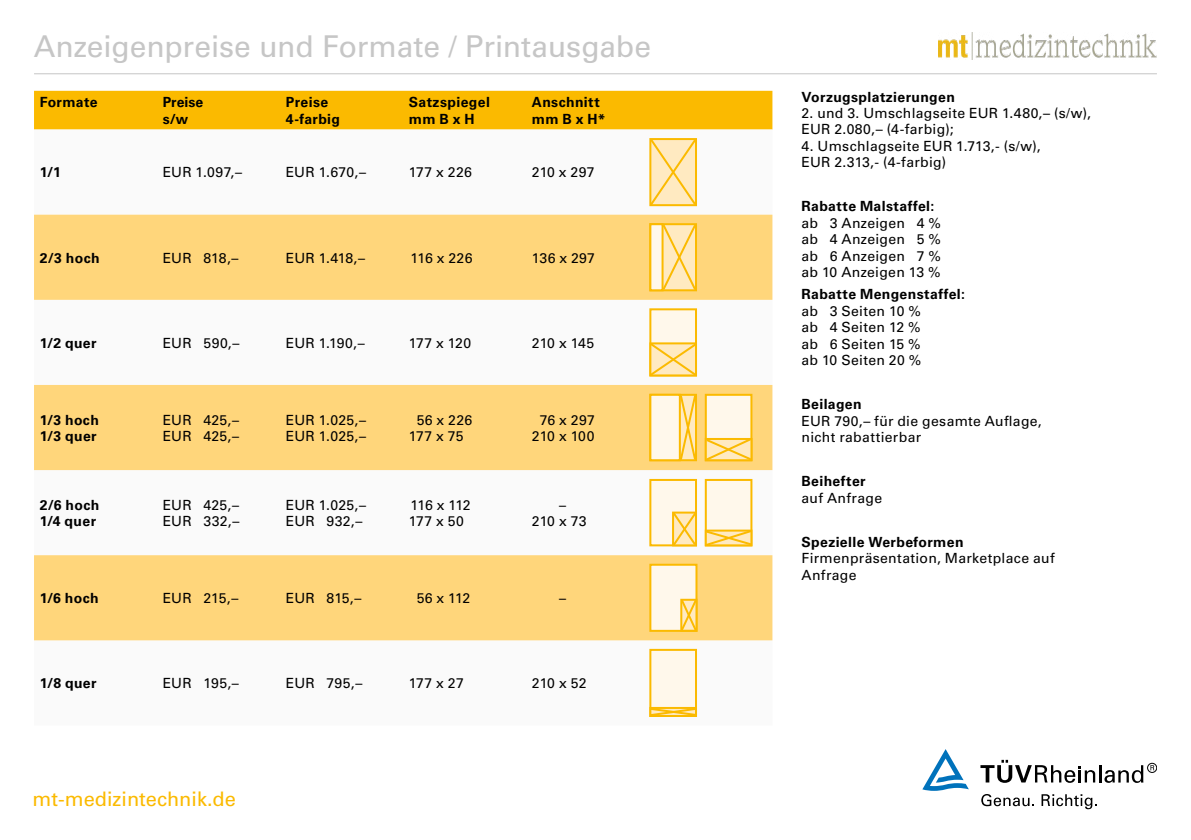
<style>
.page{position:relative;width:1191px;height:840px;background:#fff}
.page>*{position:absolute;margin:0;border:0;box-sizing:border-box;transform-origin:0 0}
.t1{font:500 30px "Univers CE";letter-spacing:-.005em;color:#c6c6c6}
.t2{font:500 20px "Univers CE";color:#fbba00}
.t3{font:500 14px/16.4px "Univers CE";letter-spacing:.02em;color:#000}
.t4{font:700 14px/16.8px "Univers CE";letter-spacing:.025em;color:#000}
.t5{font:500 14px/16.4px "Univers CE";color:#000;text-align:center}
.t6{font:500 14px/16.4px "Univers CE";letter-spacing:-.025em;color:#000}
</style>
<div class="page">
<svg style="left:981px;top:794px;width:53px;height:11px"></svg>
<svg style="left:1041px;top:794px;width:56px;height:14px"></svg>
<svg style="left:980px;top:759px;width:163px;height:23px"></svg>
<div style="left:1147px;top:762px;width:10px;height:10px;border:1px solid #000;border-radius:50%"></div>
<svg style="left:1150px;top:764px;width:4px;height:6px"></svg>
<svg style="left:922px;top:749px;width:47px;height:41px"></svg>
<img style="left:938px;top:33px;width:219px;height:26px">
<hr style="left:34px;top:73px;width:1123px;height:1px;background:#c6c6c6">
<div style="left:34px;top:91px;width:738px;height:38px;background:#fbba00"></div>
<svg style="left:34px;top:214px;width:738px;height:426px;fill:#ffd67b"></svg>
<svg style="left:649px;top:138px;width:48px;height:69px;background:#fddf96"></svg>
<div style="left:649px;top:223px;width:14px;height:68px;background:#fff8eb;border:2px solid #fbba00"></div>
<svg style="left:661px;top:222px;width:37px;height:70px;background:#fddc8b"></svg>
<div style="left:649px;top:308px;width:48px;height:68px;background:#fff8eb;border:2px solid #fbba00"></div>
<svg style="left:648px;top:341px;width:50px;height:36px;background:#fddc8b"></svg>
<div style="left:649px;top:393px;width:32px;height:68px;background:#fff8eb;border:2px solid #fbba00"></div>
<svg style="left:678px;top:392px;width:19px;height:70px"></svg>
<div style="left:705px;top:393px;width:47px;height:68px;background:#fff8eb;border:2px solid #fbba00"></div>
<svg style="left:703px;top:436px;width:50px;height:26px"></svg>
<div style="left:649px;top:478px;width:48px;height:68px;background:#fff8eb;border:2px solid #fbba00"></div>
<svg style="left:671px;top:510px;width:27px;height:37px"></svg>
<div style="left:705px;top:478px;width:47px;height:68px;background:#fff8eb;border:2px solid #fbba00"></div>
<svg style="left:704px;top:528px;width:49px;height:19px"></svg>
<div style="left:649px;top:563px;width:48px;height:68px;background:#fff8eb;border:2px solid #fbba00"></div>
<svg style="left:679px;top:597px;width:19px;height:35px"></svg>
<div style="left:649px;top:648px;width:48px;height:68px;background:#fff8eb;border:2px solid #fbba00"></div>
<svg style="left:649px;top:706px;width:49px;height:11px"></svg>
<h1 class="t1" style="left:34px;top:29px;width:619px">Anzeigenpreise und Formate / Printausgabe</h1>
<p class="t4" style="left:40px;top:94px;width:59px">Formate</p>
<p class="t4" style="left:163px;top:94px;width:42px">Preise s/w</p>
<p class="t4" style="left:286px;top:94px;width:56px">Preise<br>4-farbig</p>
<p class="t4" style="left:409px;top:94px;width:82px">Satzspiegel mm B x H</p>
<p class="t4" style="left:532px;top:94px;width:75px">Anschnitt mm B x H*</p>
<p class="t4" style="left:40px;top:164px;width:23px">1/1</p>
<p class="t3" style="left:163px;top:165px;width:81px">EUR 1.097,–</p>
<p class="t3" style="left:286px;top:165px;width:82px">EUR 1.670,–</p>
<p class="t3" style="left:409px;top:165px;width:64px">177 x 226</p>
<p class="t3" style="left:532px;top:165px;width:64px">210 x 297</p>
<p class="t4" style="left:40px;top:249px;width:61px">2/3 hoch</p>
<p class="t3" style="left:163px;top:250px;width:77px">EUR 818,–</p>
<p class="t3" style="left:286px;top:250px;width:81px">EUR 1.418,–</p>
<p class="t3" style="left:410px;top:250px;width:63px">116 x 226</p>
<p class="t3" style="left:532px;top:250px;width:65px">136 x 297</p>
<p class="t4" style="left:40px;top:334px;width:58px">1/2 quer</p>
<p class="t3" style="left:163px;top:335px;width:78px">EUR 590,–</p>
<p class="t3" style="left:286px;top:335px;width:80px">EUR 1.190,–</p>
<p class="t3" style="left:409px;top:335px;width:64px">177 x 120</p>
<p class="t3" style="left:532px;top:335px;width:64px">210 x 145</p>
<p class="t4" style="left:40px;top:411px;width:61px">1/3 hoch<br>1/3 quer</p>
<p class="t3" style="left:163px;top:411px;width:78px">EUR 425,–<br>EUR 425,–</p>
<p class="t3" style="left:286px;top:411px;width:82px">EUR 1.025,–<br>EUR 1.025,–</p>
<p class="t3" style="left:409px;top:411px;width:65px;text-indent:8px">56 x 226<br>177 x 75</p>
<p class="t5" style="left:532px;top:411px;width:64px">76 x 297<br>210 x 100</p>
<p class="t4" style="left:40px;top:497px;width:61px">2/6 hoch<br>1/4 quer</p>
<p class="t3" style="left:163px;top:496px;width:78px">EUR 425,–<br>EUR 332,–</p>
<p class="t3" style="left:286px;top:496px;width:82px">EUR 1.025,–<br>EUR 932,–</p>
<p class="t6" style="left:409px;top:496px;width:63px">116 x 112<br>177 x 50</p>
<p class="t3" style="left:532px;top:496px;width:56px;text-align:center">–<br>210 x 73</p>
<p class="t4" style="left:40px;top:590px;width:61px">1/6 hoch</p>
<p class="t3" style="left:163px;top:590px;width:77px">EUR 215,–</p>
<p class="t3" style="left:286px;top:590px;width:77px">EUR 815,–</p>
<p class="t3" style="left:417px;top:590px;width:55px">56 x 112</p>
<p class="t3" style="left:559px;top:590px;width:8px">–</p>
<p class="t4" style="left:40px;top:675px;width:58px">1/8 quer</p>
<p class="t3" style="left:163px;top:675px;width:78px">EUR 195,–</p>
<p class="t3" style="left:286px;top:675px;width:78px">EUR 795,–</p>
<p class="t3" style="left:409px;top:675px;width:56px">177 x 27</p>
<p class="t3" style="left:532px;top:675px;width:56px">210 x 52</p>
<h2 class="t2" style="left:33px;top:786px;width:205px">mt-medizintechnik.de</h2>
<p class="t4" style="left:801px;top:89px;width:155px">Vorzugsplatzierungen</p>
<p class="t3" style="left:801px;top:105px;width:291px">2. und 3. Umschlagseite EUR 1.480,– (s/w),<br>EUR 2.080,– (4-farbig);</p>
<p class="t3" style="left:801px;top:138px;width:241px">4. Umschlagseite EUR 1.713,- (s/w),<br>EUR 2.313,- (4-farbig)</p>
<p class="t4" style="left:801px;top:198px;width:134px">Rabatte Malstaffel:</p>
<p class="t3" style="left:801px;top:215px;width:141px;text-align:justify">ab 3 Anzeigen 4 % ab 4 Anzeigen 5 % ab 6 Anzeigen 7 % ab 10 Anzeigen 13 %</p>
<p class="t4" style="left:801px;top:286px;width:165px">Rabatte Mengenstaffel:</p>
<p class="t3" style="left:801px;top:303px;width:121px;text-align:justify">ab 3 Seiten 10 % ab 4 Seiten 12 % ab 6 Seiten 15 % ab 10 Seiten 20 %</p>
<p class="t4" style="left:801px;top:396px;width:62px">Beilagen</p>
<p class="t3" style="left:801px;top:412px;width:242px">EUR 790,– für die gesamte Auflage, nicht rabattierbar</p>
<p class="t4" style="left:801px;top:473px;width:66px">Beihefter</p>
<p class="t3" style="left:801px;top:489px;width:82px">auf Anfrage</p>
<p class="t4" style="left:801px;top:534px;width:163px">Spezielle Werbeformen</p>
<p class="t3" style="left:801px;top:550px;width:255px">Firmenpräsentation, Marketplace auf<br>Anfrage</p>
</div>
